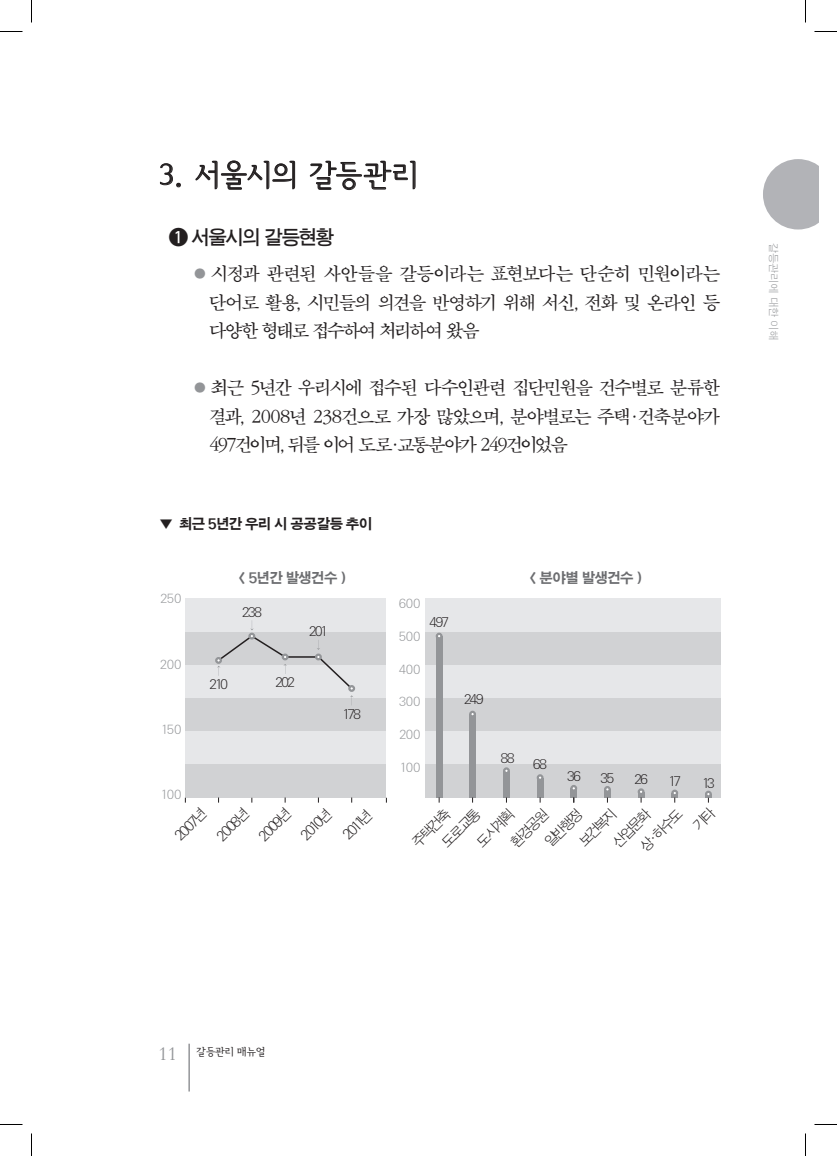
<style>
.page{position:relative;width:837px;height:1156px;background:#fff}
.page>*{position:absolute;margin:0;border:0;box-sizing:border-box;transform-origin:0 0}
.t1{font:30px "Seoul Hangang L";color:#231f20}
.t2{font:19.5px "SM3 S Pgo T";letter-spacing:-.11em;color:#231f20}
.t3{font:18px/28.5px "SM3 S Pmu T";letter-spacing:-.105em;color:#231f20;text-align:justify}
.t4{font:14.4px "SM3 K Gothic";letter-spacing:-.09em;color:#6c6d70}
.t5{font:14.4px "SM3 K Gothic";letter-spacing:-.09em;color:#231f20}
.t6{font:14.25px/21.1px "SM3 J Gothic 01";color:#231f20}
.t7{font:13.5px "SM3 J Gothic 01";letter-spacing:-.2em;color:#231f20}
.t8{font:12.6px "SM3 J Gothic 01";letter-spacing:-.08em;color:#939598}
.t9{font:10.5px "Seoul Hangang M";color:#231f20}
.t10{font:10.5px "SM3 J Gothic 01";letter-spacing:-.04em;color:#939598}
.s1{color:#939598}
.s2{font-family:"Garamond";font-size:20.25px;color:#939598}
</style>
<div class="page">
<hr style="left:188px;top:1043px;width:2px;height:48px;background:#939598">
<svg style="left:763px;top:159px;width:55px;height:70px;background:#bdbec2"></svg>
<svg style="left:160px;top:163px;width:21px;height:25px"></svg>
<svg style="left:196px;top:160px;width:100px;height:30px"></svg>
<svg style="left:309px;top:160px;width:107px;height:31px"></svg>
<div style="left:185px;top:599px;width:201px;height:33px;background:#e6e7e9"></div>
<div style="left:185px;top:632px;width:201px;height:33px;background:#d1d2d4"></div>
<div style="left:185px;top:665px;width:201px;height:33px;background:#e6e7e9"></div>
<div style="left:185px;top:698px;width:201px;height:33px;background:#d1d2d4"></div>
<div style="left:185px;top:731px;width:201px;height:33px;background:#e6e7e9"></div>
<div style="left:185px;top:764px;width:201px;height:33px;background:#d1d2d4"></div>
<div style="left:425px;top:599px;width:295px;height:33px;background:#e6e7e9"></div>
<div style="left:425px;top:632px;width:295px;height:33px;background:#d1d2d4"></div>
<div style="left:425px;top:665px;width:295px;height:33px;background:#e6e7e9"></div>
<div style="left:425px;top:698px;width:295px;height:33px;background:#d1d2d4"></div>
<div style="left:425px;top:731px;width:295px;height:33px;background:#e6e7e9"></div>
<div style="left:425px;top:764px;width:295px;height:33px;background:#d1d2d4"></div>
<div style="left:436px;top:636px;width:6px;height:161px;background:#939598"></div>
<div style="left:469px;top:714px;width:7px;height:83px;background:#939598"></div>
<div style="left:503px;top:771px;width:7px;height:26px;background:#939598"></div>
<div style="left:537px;top:778px;width:6px;height:19px;background:#939598"></div>
<div style="left:570px;top:788px;width:7px;height:9px;background:#939598"></div>
<div style="left:604px;top:789px;width:7px;height:8px;background:#939598"></div>
<div style="left:215px;top:657px;width:7px;height:7px;border:2px solid #939598;border-radius:50%"></div>
<div style="left:436px;top:633px;width:7px;height:6px;border:2px solid #939598;border-radius:50%"></div>
<div style="left:469px;top:711px;width:7px;height:6px;border:2px solid #939598;border-radius:50%"></div>
<div style="left:503px;top:767px;width:7px;height:7px;border:2px solid #939598;border-radius:50%"></div>
<div style="left:537px;top:774px;width:6px;height:7px;border:2px solid #939598;border-radius:50%"></div>
<div style="left:570px;top:785px;width:7px;height:7px;border:2px solid #939598;border-radius:50%"></div>
<svg style="left:638px;top:789px;width:6px;height:13px"></svg>
<div style="left:638px;top:788px;width:6px;height:7px;border:2px solid #939598;border-radius:50%"></div>
<svg style="left:605px;top:789px;width:5px;height:13px"></svg>
<div style="left:604px;top:786px;width:7px;height:7px;border:2px solid #939598;border-radius:50%"></div>
<svg style="left:671px;top:792px;width:7px;height:10px"></svg>
<div style="left:671px;top:789px;width:7px;height:7px;border:2px solid #939598;border-radius:50%"></div>
<svg style="left:705px;top:793px;width:7px;height:9px"></svg>
<div style="left:705px;top:790px;width:7px;height:7px;border:2px solid #939598;border-radius:50%"></div>
<div style="left:348px;top:685px;width:7px;height:7px;border:2px solid #939598;border-radius:50%"></div>
<svg style="left:216px;top:620px;width:138px;height:85px"></svg>
<svg style="left:0;top:31px;width:22px;height:1px"></svg>
<svg style="left:814px;top:31px;width:23px;height:1px"></svg>
<svg style="left:0;top:1124px;width:22px;height:1px"></svg>
<svg style="left:814px;top:1124px;width:23px;height:1px"></svg>
<svg style="left:31px;top:0;width:1px;height:22px"></svg>
<svg style="left:31px;top:1133px;width:1px;height:23px"></svg>
<svg style="left:805px;top:0;width:1px;height:22px"></svg>
<svg style="left:805px;top:1133px;width:1px;height:23px"></svg>
<h1 class="t1" style="left:159px;top:159px;width:261px">3. 서울시의 갈등관리</h1>
<p class="t2" style="left:169px;top:227px;width:167px">❶ 서울시의 갈등현황</p>
<p class="t3" style="left:209px;top:260px;width:513px;text-indent:-18px"><span class="s1">●</span> 시정과 관련된 사안들을 갈등이라는 표현보다는 단순히 민원이라는 단어로 활용, 시민들의 의견을 반영하기 위해 서신, 전화 및 온라인 등 다양한 형태로 접수하여 처리하여 왔음</p>
<p class="t3" style="left:209px;top:374px;width:513px;text-indent:-18px"><span class="s1">●</span> 최근 5년간 우리시에 접수된 다수인관련 집단민원을 건수별로 분류한 결과, 2008년 238건으로 가장 많았으며, 분야별로는 주택・건축분야가 497건이며, 뒤를 이어 도로・교통분야가 249건이었음</p>
<p class="t5" style="left:159px;top:516px;width:215px">▼ 최근 5년간 우리 시 공공갈등 추이</p>
<p class="t8" style="left:160px;top:592px;width:24px">250</p>
<p class="t8" style="left:159px;top:657px;width:24px">200</p>
<p class="t8" style="left:160px;top:723px;width:23px">150</p>
<p class="t8" style="left:160px;top:788px;width:23px">100</p>
<p class="t4" style="left:238px;top:571px;width:111px">&lt; 5년간 발생건수 )</p>
<p class="t4" style="left:529px;top:571px;width:116px">&lt; 분야별 발생건수 )</p>
<p class="t7" style="left:241px;top:605px;width:23px">238</p>
<p class="t7" style="left:308px;top:624px;width:22px">201</p>
<p class="t7" style="left:209px;top:678px;width:21px">210</p>
<p class="t7" style="left:275px;top:675px;width:22px">202</p>
<p class="t7" style="left:342px;top:707px;width:21px">178</p>
<p class="t8" style="left:398px;top:597px;width:24px">600</p>
<p class="t8" style="left:398px;top:630px;width:24px">500</p>
<p class="t8" style="left:398px;top:662px;width:24px">400</p>
<p class="t8" style="left:398px;top:695px;width:24px">300</p>
<p class="t8" style="left:399px;top:728px;width:24px">200</p>
<p class="t8" style="left:399px;top:760px;width:23px">100</p>
<p class="t7" style="left:429px;top:615px;width:22px">497</p>
<p class="t7" style="left:463px;top:692px;width:22px">249</p>
<p class="t7" style="left:500px;top:751px;width:17px">88</p>
<p class="t7" style="left:532px;top:758px;width:17px">68</p>
<p class="t7" style="left:566px;top:769px;width:17px">36</p>
<p class="t7" style="left:600px;top:771px;width:16px">35</p>
<p class="t7" style="left:634px;top:772px;width:16px">26</p>
<p class="t7" style="left:668px;top:775px;width:15px">17</p>
<p class="t7" style="left:701px;top:776px;width:15px">13</p>
<p class="t6" style="left:169px;top:831px;width:41px;rotate:-45deg">2007년</p>
<p class="t6" style="left:211px;top:831px;width:42px;rotate:-45deg">2008년</p>
<p class="t6" style="left:253px;top:831px;width:42px;rotate:-45deg">2009년</p>
<p class="t6" style="left:295px;top:831px;width:40px;rotate:-45deg">2010년</p>
<p class="t6" style="left:338px;top:830px;width:38px;rotate:-45deg">2011년</p>
<p class="t6" style="left:672px;top:805px;width:27px;line-height:22.6px;text-indent:-52px;rotate:-45deg">상·하수도 기타</p>
<p class="t6" style="left:422px;top:823px;width:50px;text-indent:-20px;rotate:-45deg">주택건축 도로교통</p>
<p class="t6" style="left:608px;top:837px;width:49px;rotate:-45deg">산업문화</p>
<p class="t6" style="left:506px;top:838px;width:49px;rotate:-45deg">환경공원</p>
<p class="t6" style="left:472px;top:837px;width:49px;rotate:-45deg">도시계획</p>
<p class="t6" style="left:540px;top:837px;width:49px;rotate:-45deg">일반행정</p>
<p class="t6" style="left:574px;top:837px;width:48px;rotate:-45deg">보건복지</p>
<p class="t10" style="left:779px;top:243px;width:99px;rotate:90deg">갈등관리에 대한 이해</p>
<p class="t9" style="left:158px;top:1046px;width:108px"><span class="s2">11</span> 갈등관리 매뉴얼</p>
</div>
